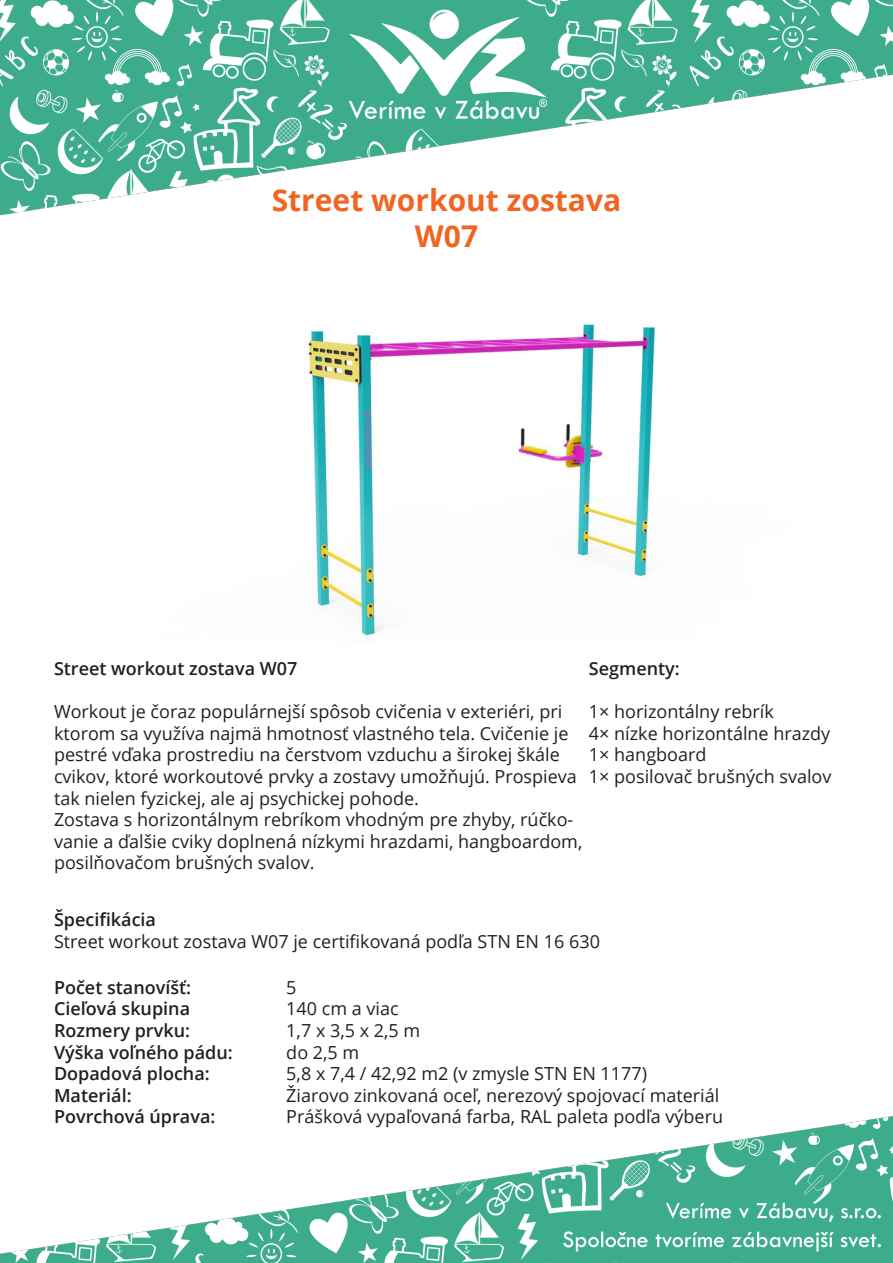
<style>
.page{position:relative;width:893px;height:1263px;background:#fff}
.page>*{position:absolute;margin:0;border:0;box-sizing:border-box;transform-origin:0 0}
.Veľký_Nádpis_-_Oranž{font:700 30px "Open Sans";color:#f16523}
.Text_čierna_12pt{font:18px/21.6px "Open Sans";color:#231f20}
.Malý_nádpis_-_čierna{font:600 18px "Open Sans";color:#231f20}
</style>
<div class="page">
<img style="left:308px;top:324px;width:347px;height:312px">
<img style="left:0;top:0;width:893px;height:216px">
<img style="left:0;top:1116px;width:893px;height:147px">
<p class="Veľký_Nádpis_-_Oranž" style="left:272px;top:179px;width:351px">Street workout zostava</p>
<p class="Veľký_Nádpis_-_Oranž" style="left:415px;top:215px;width:65px">W07</p>
<p class="Malý_nádpis_-_čierna" style="left:54px;top:656px;width:245px">Street workout zostava W07</p>
<p class="Text_čierna_12pt" style="left:54px;top:700px;width:524px">Workout je čoraz populárnejší spôsob cvičenia v exteriéri, pri ktorom sa využíva najmä hmotnosť vlastného tela. Cvičenie je pestré vďaka prostrediu na čerstvom vzduchu a širokej škále cvikov, ktoré workoutové prvky a zostavy umožňujú. Prospieva tak nielen fyzickej, ale aj psychickej pohode.</p>
<p class="Text_čierna_12pt" style="left:54px;top:808px;width:530px">Zostava s horizontálnym rebríkom vhodným pre zhyby, rúčko&shy;vanie a ďalšie cviky doplnená nízkymi hrazdami, hangboardom, posilňovačom brušných svalov.</p>
<p class="Malý_nádpis_-_čierna" style="left:589px;top:656px;width:92px">Segmenty:</p>
<p class="Text_čierna_12pt" style="left:589px;top:700px;width:243px">1× horizontálny rebrík<br>4× nízke horizontálne hrazdy</p>
<p class="Text_čierna_12pt" style="left:589px;top:744px;width:119px">1× hangboard</p>
<p class="Text_čierna_12pt" style="left:589px;top:765px;width:244px">1× posilovač brušných svalov</p>
<p class="Malý_nádpis_-_čierna" style="left:54px;top:907px;width:104px">Špecifikácia</p>
<p class="Text_čierna_12pt" style="left:54px;top:930px;width:548px">Street workout zostava W07 je certifikovaná podľa STN EN 16 630</p>
<p class="Malý_nádpis_-_čierna" style="left:54px;top:975px;width:139px">Počet stanovíšť:</p>
<p class="Malý_nádpis_-_čierna" style="left:54px;top:996px;width:138px">Cieľová skupina</p>
<p class="Malý_nádpis_-_čierna" style="left:54px;top:1018px;width:138px">Rozmery prvku:</p>
<p class="Malý_nádpis_-_čierna" style="left:54px;top:1039px;width:180px">Výška voľného pádu:</p>
<p class="Malý_nádpis_-_čierna" style="left:54px;top:1061px;width:157px">Dopadová plocha:</p>
<p class="Malý_nádpis_-_čierna" style="left:54px;top:1083px;width:79px">Materiál:</p>
<p class="Malý_nádpis_-_čierna" style="left:54px;top:1104px;width:163px">Povrchová úprava:</p>
<p class="Text_čierna_12pt" style="left:286px;top:976px;width:12px">5</p>
<p class="Text_čierna_12pt" style="left:286px;top:997px;width:114px">140 cm a viac</p>
<p class="Text_čierna_12pt" style="left:286px;top:1019px;width:136px">1,7 x 3,5 x 2,5 m</p>
<p class="Text_čierna_12pt" style="left:286px;top:1041px;width:75px">do 2,5 m</p>
<p class="Text_čierna_12pt" style="left:286px;top:1062px;width:362px">5,8 x 7,4 / 42,92 m2 (v zmysle STN EN 1177)</p>
<p class="Text_čierna_12pt" style="left:286px;top:1084px;width:434px">Žiarovo zinkovaná oceľ, nerezový spojovací materiál</p>
<p class="Text_čierna_12pt" style="left:286px;top:1105px;width:438px">Prášková vypaľovaná farba, RAL paleta podľa výberu</p>
</div>
